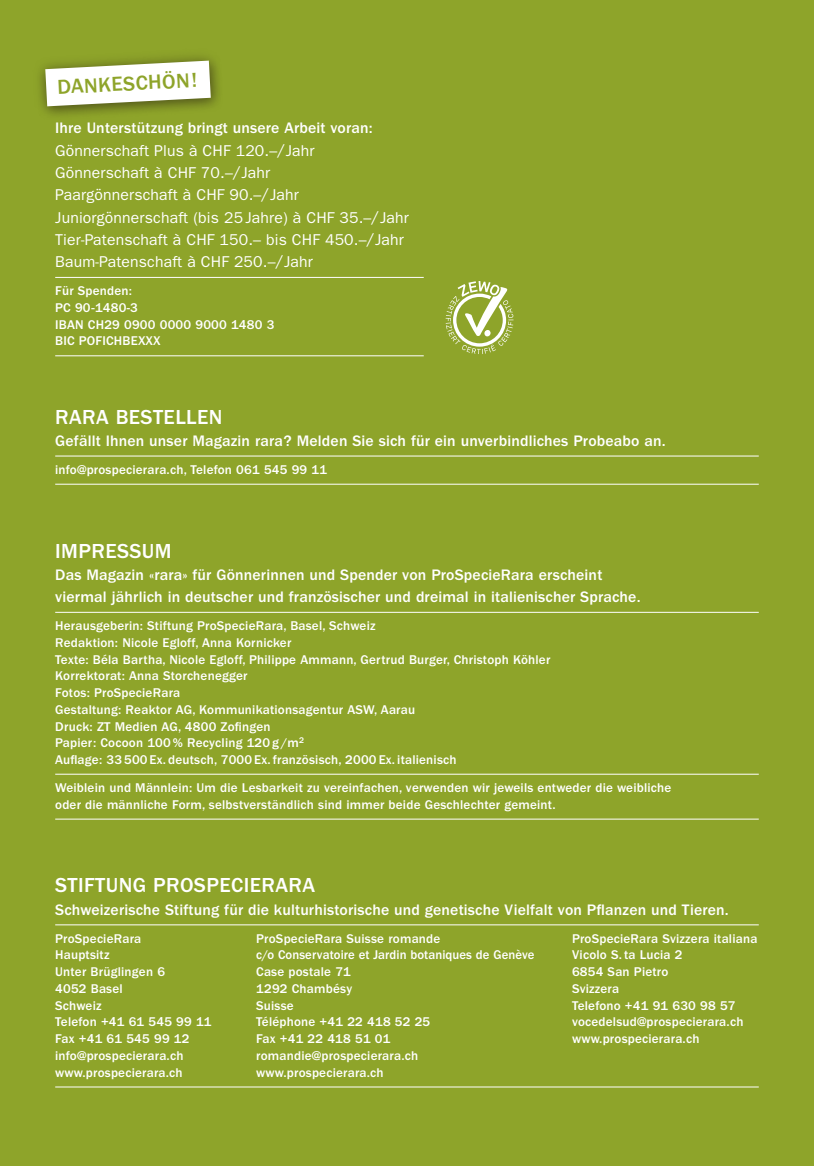
<style>
.page{position:relative;width:814px;height:1166px;background:#8ea42a}
.page>*{position:absolute;margin:0;border:0;box-sizing:border-box;transform-origin:0 0}
.t1{font:500 21px "ITC Franklin Gothic Std";letter-spacing:.02em;color:#fff}
.t2{font:500 21px "ITC Franklin Gothic Std";color:#8ea42a}
.t3{font:500 15.75px/22.4px "ITC Franklin Gothic Std";letter-spacing:.01em;color:#fff}
.t4{font:15.75px/22.4px "ITC Franklin Gothic Std";letter-spacing:.01em;color:#fff}
.t5{font:500 13.12px/16.8px "ITC Franklin Gothic Std";letter-spacing:.015em;color:#fff}
</style>
<div class="page">
<hr style="left:55px;top:612px;width:703px;height:1px;background:#fff">
<hr style="left:55px;top:774px;width:703px;height:1px;background:#fff">
<hr style="left:55px;top:819px;width:703px;height:1px;background:#fff">
<hr style="left:55px;top:924px;width:703px;height:1px;background:#fff">
<hr style="left:55px;top:1086px;width:703px;height:1px;background:#fff">
<hr style="left:55px;top:277px;width:369px;height:1px;background:#fff">
<hr style="left:55px;top:355px;width:369px;height:1px;background:#fff">
<svg style="left:39px;top:55px;width:180px;height:60px"></svg>
<svg style="left:445px;top:281px;width:68px;height:73px"></svg>
<hr style="left:55px;top:456px;width:703px;height:1px;background:#fff">
<hr style="left:55px;top:484px;width:703px;height:1px;background:#fff">
<h1 class="t2" style="left:57px;top:75px;width:141px;rotate:-3deg">DANKESCHÖN!</h1>
<p class="t3" style="left:55px;top:117px;width:319px">Ihre Unterstützung bringt unsere Arbeit voran:</p>
<p class="t4" style="left:55px;top:139px;width:355px">Gönnerschaft Plus à CHF 120.–/Jahr Gönnerschaft à CHF 70.–/Jahr<br>Paargönnerschaft à CHF 90.–/Jahr Juniorgönnerschaft (bis 25Jahre) à CHF 35.–/Jahr Tier-Patenschaft à CHF 150.– bis CHF 450.–/Jahr Baum-Patenschaft à CHF 250.–/Jahr</p>
<p class="t5" style="left:55px;top:283px;width:221px">Für Spenden:<br>PC 90-1480-3<br>IBAN CH29 0900 0000 9000 1480 3<br>BIC POFICHBEXXX</p>
<h1 class="t1" style="left:55px;top:405px;width:169px">RARA BESTELLEN</h1>
<p class="t3" style="left:55px;top:430px;width:612px">Gefällt Ihnen unser Magazin rara? Melden Sie sich für ein unverbindliches Probeabo an.</p>
<p class="t5" style="left:55px;top:461px;width:273px">info@prospecierara.ch, Telefon 061 545 99 11</p>
<h1 class="t1" style="left:55px;top:539px;width:118px">IMPRESSUM</h1>
<p class="t3" style="left:55px;top:564px;width:587px">Das Magazin «rara» für Gönnerinnen und Spender von ProSpecieRara erscheint viermal jährlich in deutscher und französischer und dreimal in italienischer Sprache.</p>
<p class="t5" style="left:55px;top:617px;width:496px">Herausgeberin: Stiftung ProSpecieRara, Basel, Schweiz<br>Redaktion: Nicole Egloff, Anna Kornicker<br>Texte: Béla Bartha, Nicole Egloff, Philippe Ammann, Gertrud Burger, Christoph Köhler Korrektorat: Anna Storchenegger<br>Fotos: ProSpecieRara<br>Gestaltung: Reaktor AG, Kommunikationsagentur ASW, Aarau<br>Druck: ZT Medien AG, 4800 Zofingen<br>Papier: Cocoon 100 % Recycling 120 g /m<sup>2<br></sup>Auflage: 33 500 Ex. deutsch, 7000 Ex.französisch, 2000 Ex. italienisch</p>
<p class="t5" style="left:55px;top:779px;width:617px">Weiblein und Männlein: Um die Lesbarkeit zu vereinfachen, verwenden wir jeweils entweder die weibliche oder die männliche Form, selbstverständlich sind immer beide Geschlechter gemeint.</p>
<h1 class="t1" style="left:55px;top:874px;width:261px">STIFTUNG PROSPECIERARA</h1>
<p class="t3" style="left:55px;top:898px;width:675px">Schweizerische Stiftung für die kulturhistorische und genetische Vielfalt von Pflanzen und Tieren.</p>
<p class="t5" style="left:55px;top:930px;width:158px">ProSpecieRara<br>Hauptsitz<br>Unter Brüglingen 6<br>4052 Basel<br>Schweiz<br>Telefon +41 61 545 99 11<br>Fax +41 61 545 99 12 info@prospecierara.ch www.prospecierara.ch</p>
<p class="t5" style="left:572px;top:930px;width:187px">ProSpecieRara Svizzera italiana<br>Vicolo S.ta Lucia 2<br>6854 San Pietro<br>Svizzera<br>Telefono +41 91 630 98 57 vocedelsud@prospecierara.ch www.prospecierara.ch</p>
<p class="t5" style="left:256px;top:930px;width:280px">ProSpecieRara Suisse romande<br>c/o Conservatoire et Jardin botaniques de Genève<br>Case postale 71<br>1292 Chambésy<br>Suisse<br>Téléphone +41 22 418 52 25<br>Fax +41 22 418 51 01 romandie@prospecierara.ch www.prospecierara.ch</p>
</div>
